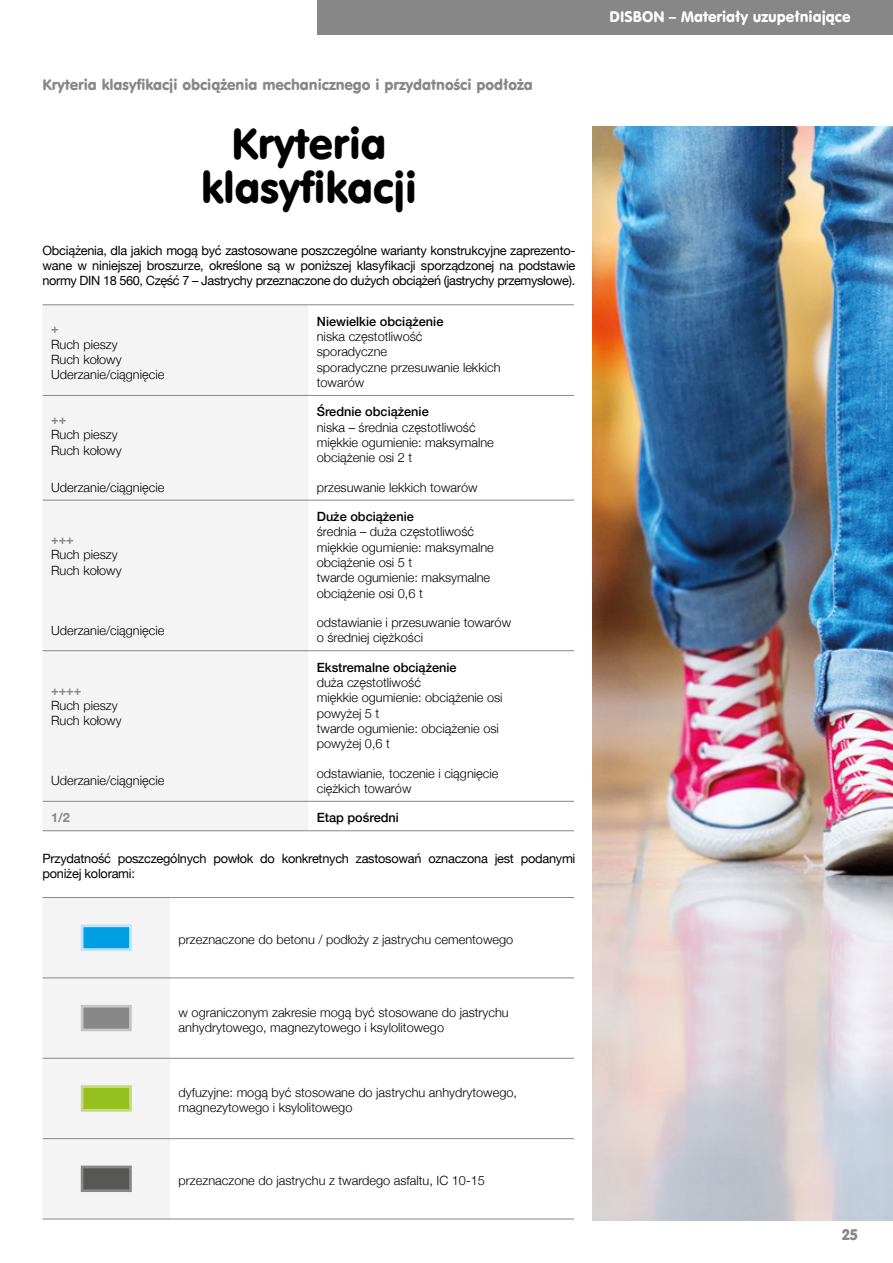
<style>
.page{position:relative;width:893px;height:1263px;background:#fff}
.page>*{position:absolute;margin:0;border:0;box-sizing:border-box;transform-origin:0 0}
.t1{font:42.75px/43.5px "VAG Rounded EU";color:#000;text-align:center}
.t2{font:15px "VAG Rounded EU";color:#878787}
.t3{font:15px "VAG Rounded EU";color:#fff}
.t4{font:300 12.75px/15.3px "Helvetica Neue";color:#000}
.t5{font:12.75px/15.3px "Helvetica Neue";letter-spacing:-.02em;color:#000;text-align:justify}
.t6{font:500 12.75px "Helvetica Neue";color:#000}
.t7{font:700 12.75px "Helvetica Neue";color:#878787}
</style>
<div class="page">
<img style="left:592px;top:126px;width:301px;height:1094px">
<div style="left:43px;top:305px;width:265px;height:525px;background:#f4f4f4"></div>
<hr style="left:43px;top:304px;width:265px;height:1px;background:#878787">
<hr style="left:308px;top:304px;width:266px;height:1px;background:#878787">
<hr style="left:43px;top:395px;width:265px;height:1px;background:#878787">
<hr style="left:308px;top:395px;width:266px;height:1px;background:#878787">
<hr style="left:43px;top:500px;width:265px;height:1px;background:#878787">
<hr style="left:308px;top:500px;width:266px;height:1px;background:#878787">
<hr style="left:43px;top:650px;width:265px;height:1px;background:#878787">
<hr style="left:308px;top:650px;width:266px;height:1px;background:#878787">
<hr style="left:43px;top:801px;width:265px;height:1px;background:#878787">
<hr style="left:308px;top:801px;width:266px;height:1px;background:#878787">
<hr style="left:43px;top:830px;width:265px;height:1px;background:#878787">
<hr style="left:308px;top:830px;width:266px;height:1px;background:#878787">
<div style="left:43px;top:898px;width:127px;height:320px;background:#f4f4f4"></div>
<hr style="left:43px;top:897px;width:127px;height:1px;background:#878787">
<hr style="left:170px;top:897px;width:404px;height:1px;background:#878787">
<hr style="left:43px;top:977px;width:127px;height:1px;background:#878787">
<hr style="left:170px;top:977px;width:404px;height:1px;background:#878787">
<hr style="left:43px;top:1058px;width:127px;height:1px;background:#878787">
<hr style="left:170px;top:1058px;width:404px;height:1px;background:#878787">
<hr style="left:43px;top:1138px;width:127px;height:1px;background:#878787">
<hr style="left:170px;top:1138px;width:404px;height:1px;background:#878787">
<hr style="left:43px;top:1218px;width:127px;height:1px;background:#878787">
<hr style="left:170px;top:1218px;width:404px;height:1px;background:#878787">
<div style="left:81px;top:924px;width:51px;height:27px;background:#009fe3;border:3px solid #bce4fa"></div>
<div style="left:81px;top:1005px;width:51px;height:26px;background:#878787;border:3px solid #c6c6c6"></div>
<div style="left:81px;top:1085px;width:51px;height:27px;background:#95c11e;border:3px solid #c5d984"></div>
<div style="left:81px;top:1165px;width:51px;height:27px;background:#575756;border:3px solid #878787"></div>
<div style="left:317px;top:0;width:576px;height:35px;background:#878787"></div>
<p class="t2" style="left:43px;top:76px;width:492px">Kryteria klasyfikacji obciążenia mechanicznego i przydatności podłoża</p>
<h1 class="t1" style="left:201px;top:125px;width:217px">Kryteria klasyfikacji</h1>
<p class="t5" style="left:43px;top:243px;width:534px">Obciążenia, dla jakich mogą być zastosowane poszczególne warianty konstrukcyjne zaprezento&shy;wane w niniejszej broszurze, określone są w poniższej klasyfikacji sporządzonej na podstawie normy DIN 18 560, Część 7 – Jastrychy przeznaczone do dużych obciążeń (jastrychy przemysłowe).</p>
<p class="t7" style="left:51px;top:319px;width:9px">+</p>
<p class="t4" style="left:51px;top:336px;width:115px">Ruch pieszy<br>Ruch kołowy<br>Uderzanie/ciągnięcie</p>
<p class="t7" style="left:51px;top:409px;width:17px">++</p>
<p class="t4" style="left:51px;top:426px;width:72px">Ruch pieszy<br>Ruch kołowy</p>
<p class="t6" style="left:317px;top:311px;width:128px">Niewielkie obciążenie</p>
<p class="t4" style="left:317px;top:328px;width:185px">niska częstotliwość<br>sporadyczne<br>sporadyczne przesuwanie lekkich towarów</p>
<p class="t6" style="left:317px;top:402px;width:113px">Średnie obciążenie</p>
<p class="t4" style="left:317px;top:419px;width:179px">niska – średnia częstotliwość miękkie ogumienie: maksymalne obciążenie osi 2 t</p>
<p class="t4" style="left:51px;top:478px;width:115px">Uderzanie/ciągnięcie</p>
<p class="t4" style="left:317px;top:478px;width:162px">przesuwanie lekkich towarów</p>
<p class="t7" style="left:51px;top:529px;width:24px">+++</p>
<p class="t4" style="left:51px;top:546px;width:72px">Ruch pieszy<br>Ruch kołowy</p>
<p class="t6" style="left:317px;top:506px;width:99px">Duże obciążenie</p>
<p class="t4" style="left:317px;top:523px;width:179px">średnia – duża częstotliwość miękkie ogumienie: maksymalne obciążenie osi 5 t<br>twarde ogumienie: maksymalne obciążenie osi 0,6 t</p>
<p class="t4" style="left:51px;top:621px;width:115px">Uderzanie/ciągnięcie</p>
<p class="t4" style="left:317px;top:614px;width:196px">odstawianie i przesuwanie towarów o średniej ciężkości</p>
<p class="t7" style="left:51px;top:680px;width:32px">++++</p>
<p class="t4" style="left:51px;top:697px;width:72px">Ruch pieszy<br>Ruch kołowy</p>
<p class="t6" style="left:317px;top:657px;width:141px">Ekstremalne obciążenie</p>
<p class="t4" style="left:317px;top:674px;width:187px">duża częstotliwość<br>miękkie ogumienie: obciążenie osi powyżej 5 t<br>twarde ogumienie: obciążenie osi powyżej 0,6 t</p>
<p class="t4" style="left:51px;top:772px;width:115px">Uderzanie/ciągnięcie</p>
<p class="t4" style="left:317px;top:764px;width:183px">odstawianie, toczenie i ciągnięcie ciężkich towarów</p>
<p class="t7" style="left:51px;top:808px;width:20px">1/2</p>
<p class="t6" style="left:317px;top:807px;width:84px">Etap pośredni</p>
<p class="t5" style="left:43px;top:851px;width:534px">Przydatność poszczególnych powłok do konkretnych zastosowań oznaczona jest podanymi poniżej kolorami:</p>
<p class="t4" style="left:179px;top:931px;width:336px">przeznaczone do betonu / podłoży z jastrychu cementowego</p>
<p class="t4" style="left:179px;top:1003px;width:332px">w ograniczonym zakresie mogą być stosowane do jastrychu anhydrytowego, magnezytowego i ksylolitowego</p>
<p class="t4" style="left:179px;top:1084px;width:340px">dyfuzyjne: mogą być stosowane do jastrychu anhydrytowego, magnezytowego i ksylolitowego</p>
<p class="t4" style="left:179px;top:1172px;width:308px">przeznaczone do jastrychu z twardego asfaltu, IC 10-15</p>
<p class="t3" style="left:610px;top:8px;width:242px">DISBON – Materiały uzupełniające</p>
<p class="t2" style="left:842px;top:1226px;width:17px">25</p>
</div>
